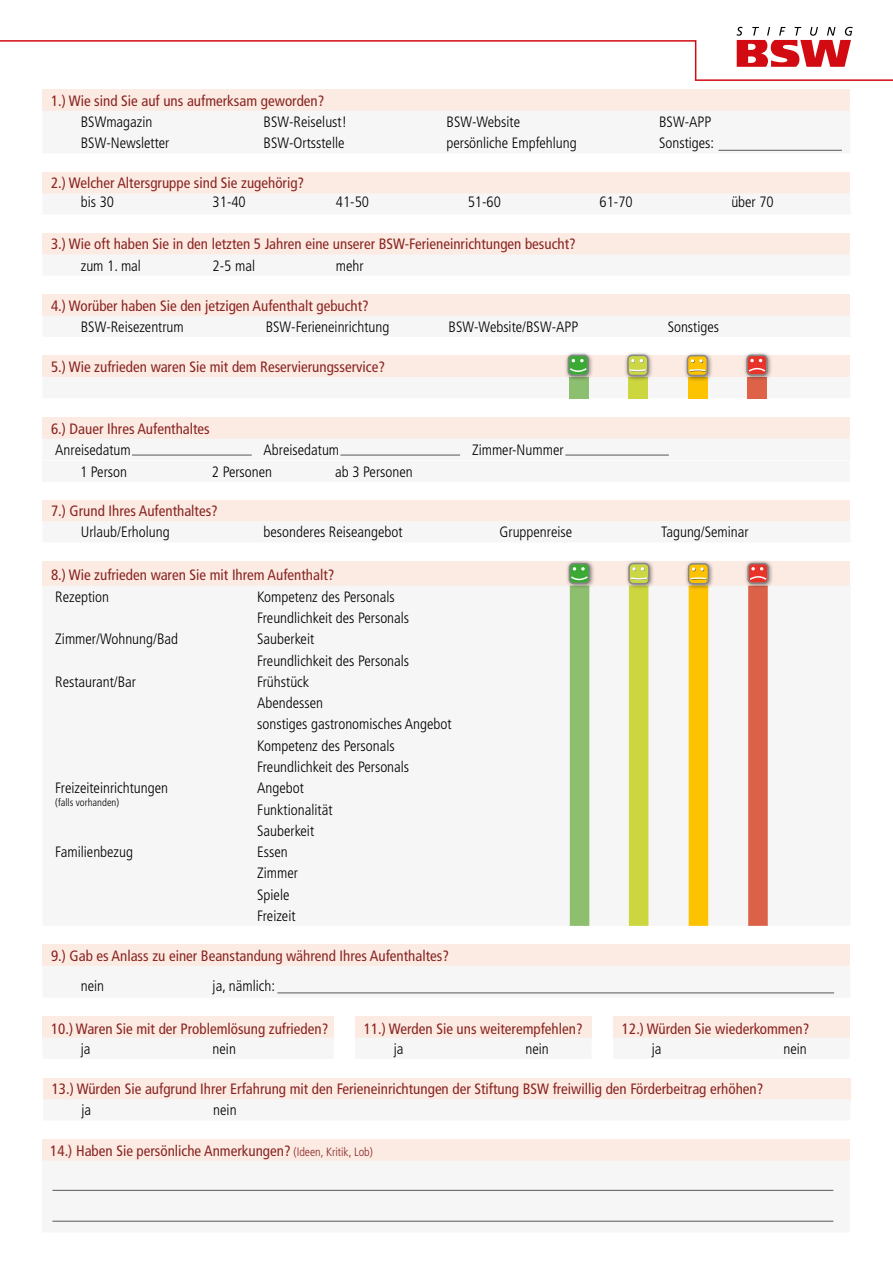
<style>
.page{position:relative;width:893px;height:1263px;background:#fff}
.page>*{position:absolute;margin:0;border:0;box-sizing:border-box;transform-origin:0 0}
.t1{font:300 condensed 15px/21.3px "Frutiger LT Std";color:#000}
.t2{font:condensed 15px "Frutiger LT Std";color:#892522}
.t3{font:300 condensed 10.5px "Frutiger LT Std";color:#000}
.s1{font-weight:300;font-size:12px}
</style>
<div class="page">
<svg style="left:736px;top:27px;width:117px;height:40px"></svg>
<hr style="left:0;top:40px;width:696px;height:2px;background:#d20a11">
<hr style="left:695px;top:40px;width:1px;height:40px;background:#d20a11">
<hr style="left:695px;top:79px;width:198px;height:2px;background:#d20a11">
<div style="left:43px;top:89px;width:807px;height:22px;background:#fcebe3"></div>
<div style="left:43px;top:500px;width:807px;height:21px;background:#fcebe3"></div>
<div style="left:43px;top:172px;width:807px;height:21px;background:#fcebe3"></div>
<div style="left:43px;top:233px;width:807px;height:21px;background:#fcebe3"></div>
<div style="left:43px;top:945px;width:807px;height:21px;background:#fcebe3"></div>
<div style="left:43px;top:294px;width:807px;height:22px;background:#fcebe3"></div>
<div style="left:43px;top:356px;width:807px;height:21px;background:#fcebe3"></div>
<div style="left:43px;top:1016px;width:291px;height:25px;background:#fcebe3"></div>
<div style="left:355px;top:1016px;width:237px;height:25px;background:#fcebe3"></div>
<div style="left:613px;top:1016px;width:237px;height:25px;background:#fcebe3"></div>
<div style="left:42px;top:1139px;width:808px;height:21px;background:#fcebe3"></div>
<div style="left:43px;top:417px;width:807px;height:22px;background:#fcebe3"></div>
<div style="left:43px;top:561px;width:807px;height:26px;background:#fcebe3"></div>
<svg style="left:43px;top:521px;width:807px;height:1px"></svg>
<svg style="left:43px;top:193px;width:807px;height:1px"></svg>
<svg style="left:43px;top:254px;width:807px;height:1px"></svg>
<svg style="left:277px;top:992px;width:558px;height:2px"></svg>
<svg style="left:43px;top:1038px;width:291px;height:3px"></svg>
<svg style="left:356px;top:1038px;width:236px;height:3px"></svg>
<svg style="left:614px;top:1038px;width:236px;height:3px"></svg>
<div style="left:42px;top:1160px;width:808px;height:62px;background:#f6f6f6"></div>
<div style="left:43px;top:586px;width:807px;height:340px;background:#f6f6f6"></div>
<div style="left:629px;top:590px;width:19px;height:336px;background:#ccd73f"></div>
<hr style="left:718px;top:150px;width:124px;height:1px;background:#575756">
<hr style="left:277px;top:993px;width:557px;height:1px;background:#575756">
<hr style="left:52px;top:1190px;width:781px;height:1px;background:#575756">
<hr style="left:52px;top:1221px;width:781px;height:1px;background:#575756">
<div style="left:565px;top:559px;width:30px;height:31px;background:#000;opacity:.5"></div>
<div style="left:569px;top:564px;width:20px;height:19px;background:#3aaa35;border-radius:4px"></div>
<div style="left:569px;top:563px;width:21px;height:21px;border:2px solid #878787;border-radius:4px"></div>
<div style="left:570px;top:567px;width:19px;height:359px;background:#8dbf6f"></div>
<div style="left:564px;top:351px;width:30px;height:30px;background:#000;opacity:.5"></div>
<div style="left:568px;top:355px;width:20px;height:20px;background:#3aaa35;border-radius:4px"></div>
<div style="left:568px;top:355px;width:21px;height:21px;border:2px solid #878787;border-radius:4px"></div>
<div style="left:625px;top:559px;width:30px;height:31px;background:#000;opacity:.5"></div>
<div style="left:629px;top:564px;width:20px;height:20px;background:#ccd745;border-radius:4px"></div>
<div style="left:628px;top:563px;width:22px;height:21px;border:2px solid #878787;border-radius:4px"></div>
<svg style="left:629px;top:567px;width:20px;height:13px"></svg>
<div style="left:624px;top:351px;width:30px;height:30px;background:#000;opacity:.5"></div>
<div style="left:628px;top:355px;width:20px;height:20px;background:#ccd745;border-radius:4px"></div>
<div style="left:627px;top:355px;width:21px;height:21px;border:2px solid #878787;border-radius:4px"></div>
<div style="left:684px;top:559px;width:30px;height:31px;background:#000;opacity:.5"></div>
<div style="left:689px;top:564px;width:19px;height:20px;background:#fdc300;border-radius:4px"></div>
<div style="left:688px;top:563px;width:21px;height:21px;border:2px solid #878787;border-radius:4px"></div>
<svg style="left:692px;top:567px;width:12px;height:4px"></svg>
<div style="left:689px;top:577px;width:19px;height:349px;background:#fdc300"></div>
<div style="left:683px;top:351px;width:30px;height:31px;background:#000;opacity:.5"></div>
<div style="left:687px;top:356px;width:20px;height:19px;background:#fdc300;border-radius:4px"></div>
<div style="left:687px;top:355px;width:21px;height:21px;border:2px solid #878787;border-radius:4px"></div>
<div style="left:744px;top:559px;width:30px;height:30px;background:#000;opacity:.5"></div>
<div style="left:748px;top:564px;width:20px;height:19px;background:#e7332a;border-radius:4px"></div>
<div style="left:747px;top:563px;width:22px;height:21px;border:2px solid #878787;border-radius:4px"></div>
<svg style="left:748px;top:567px;width:20px;height:359px;background:#db654c"></svg>
<div style="left:743px;top:351px;width:30px;height:30px;background:#000;opacity:.5"></div>
<svg style="left:747px;top:355px;width:20px;height:20px"></svg>
<div style="left:746px;top:355px;width:22px;height:21px;border:2px solid #878787;border-radius:4px"></div>
<svg style="left:564px;top:359px;width:209px;height:39px"></svg>
<svg style="left:132px;top:454px;width:537px;height:2px"></svg>
<div style="left:43px;top:1078px;width:807px;height:21px;background:#fcebe3"></div>
<svg style="left:43px;top:1099px;width:807px;height:1px"></svg>
<p class="t2" style="left:51px;top:92px;width:275px">1.) Wie sind Sie auf uns aufmerksam geworden?</p>
<p class="t1" style="left:81px;top:111px;width:73px">BSWmagazin</p>
<p class="t1" style="left:264px;top:111px;width:85px">BSW-Reiselust!</p>
<p class="t1" style="left:446px;top:111px;width:75px">BSW-Website</p>
<p class="t1" style="left:659px;top:111px;width:54px">BSW-APP</p>
<p class="t1" style="left:81px;top:133px;width:90px">BSW-Newsletter</p>
<p class="t1" style="left:264px;top:133px;width:82px">BSW-Ortsstelle</p>
<p class="t1" style="left:446px;top:133px;width:132px">persönliche Empfehlung</p>
<p class="t1" style="left:659px;top:133px;width:57px">Sonstiges:</p>
<p class="t2" style="left:51px;top:174px;width:255px">2.) Welcher Altersgruppe sind Sie zugehörig?</p>
<p class="t1" style="left:81px;top:192px;width:35px">bis 30</p>
<p class="t1" style="left:213px;top:192px;width:35px">31-40</p>
<p class="t1" style="left:336px;top:192px;width:35px">41-50</p>
<p class="t1" style="left:468px;top:192px;width:35px">51-60</p>
<p class="t1" style="left:600px;top:192px;width:35px">61-70</p>
<p class="t1" style="left:731px;top:192px;width:44px">über 70</p>
<p class="t2" style="left:51px;top:235px;width:526px">3.) Wie oft haben Sie in den letzten 5 Jahren eine unserer BSW-Ferieneinrichtungen besucht?</p>
<p class="t1" style="left:81px;top:255px;width:62px">zum 1. mal</p>
<p class="t1" style="left:213px;top:255px;width:44px">2-5 mal</p>
<p class="t1" style="left:336px;top:255px;width:29px">mehr</p>
<p class="t2" style="left:51px;top:297px;width:319px">4.) Worüber haben Sie den jetzigen Aufenthalt gebucht?</p>
<p class="t1" style="left:81px;top:316px;width:105px">BSW-Reisezentrum</p>
<p class="t1" style="left:266px;top:316px;width:125px">BSW-Ferieneinrichtung</p>
<p class="t1" style="left:449px;top:316px;width:131px">BSW-Website/BSW-APP</p>
<p class="t1" style="left:668px;top:316px;width:53px">Sonstiges</p>
<p class="t2" style="left:51px;top:358px;width:335px">5.) Wie zufrieden waren Sie mit dem Reservierungsservice?</p>
<p class="t2" style="left:51px;top:420px;width:160px">6.) Dauer Ihres Aufenthaltes</p>
<p class="t1" style="left:55px;top:439px;width:77px">Anreisedatum</p>
<p class="t1" style="left:264px;top:439px;width:77px">Abreisedatum</p>
<p class="t1" style="left:472px;top:439px;width:93px">Zimmer-Nummer</p>
<p class="t1" style="left:80px;top:461px;width:48px">1 Person</p>
<p class="t1" style="left:212px;top:461px;width:62px">2 Personen</p>
<p class="t1" style="left:335px;top:461px;width:79px">ab 3 Personen</p>
<p class="t2" style="left:51px;top:502px;width:168px">7.) Grund Ihres Aufenthaltes?</p>
<p class="t1" style="left:81px;top:522px;width:90px">Urlaub/Erholung</p>
<p class="t1" style="left:264px;top:522px;width:140px">besonderes Reiseangebot</p>
<p class="t1" style="left:500px;top:522px;width:74px">Gruppenreise</p>
<p class="t1" style="left:661px;top:522px;width:89px">Tagung/Seminar</p>
<p class="t2" style="left:51px;top:566px;width:285px">8.) Wie zufrieden waren Sie mit Ihrem Aufenthalt?</p>
<p class="t1" style="left:55px;top:586px;width:55px">Rezeption</p>
<p class="t1" style="left:257px;top:586px;width:153px">Kompetenz des Personals<br>Freundlichkeit des Personals</p>
<p class="t1" style="left:55px;top:629px;width:124px">Zimmer/Wohnung/Bad</p>
<p class="t1" style="left:257px;top:629px;width:153px">Sauberkeit<br>Freundlichkeit des Personals</p>
<p class="t1" style="left:55px;top:671px;width:82px">Restaurant/Bar</p>
<p class="t1" style="left:257px;top:671px;width:196px">Frühstück<br>Abendessen<br>sonstiges gastronomisches Angebot<br>Kompetenz des Personals<br>Freundlichkeit des Personals</p>
<p class="t1" style="left:55px;top:778px;width:114px">Freizeiteinrichtungen</p>
<p class="t1" style="left:257px;top:778px;width:48px">Angebot</p>
<p class="t3" style="left:55px;top:796px;width:65px">(falls vorhanden)</p>
<p class="t1" style="left:257px;top:799px;width:77px">Funktionalität<br>Sauberkeit</p>
<p class="t1" style="left:55px;top:841px;width:79px">Familienbezug</p>
<p class="t1" style="left:257px;top:841px;width:42px">Essen<br>Zimmer<br>Spiele<br>Freizeit</p>
<p class="t2" style="left:51px;top:947px;width:399px">9.) Gab es Anlass zu einer Beanstandung während Ihres Aufenthaltes?</p>
<p class="t1" style="left:81px;top:975px;width:25px">nein</p>
<p class="t1" style="left:213px;top:975px;width:64px">ja, nämlich:</p>
<p class="t2" style="left:51px;top:1020px;width:279px">10.) Waren Sie mit der Problemlösung zufrieden?</p>
<p class="t2" style="left:364px;top:1020px;width:220px">11.) Werden Sie uns weiterempfehlen?</p>
<p class="t2" style="left:622px;top:1020px;width:189px">12.) Würden Sie wiederkommen?</p>
<p class="t1" style="left:81px;top:1038px;width:11px">ja</p>
<p class="t1" style="left:213px;top:1038px;width:25px">nein</p>
<p class="t1" style="left:394px;top:1038px;width:11px">ja</p>
<p class="t1" style="left:525px;top:1038px;width:25px">nein</p>
<p class="t1" style="left:652px;top:1038px;width:11px">ja</p>
<p class="t1" style="left:783px;top:1038px;width:25px">nein</p>
<p class="t2" style="left:52px;top:1080px;width:713px">13.) Würden Sie aufgrund Ihrer Erfahrung mit den Ferieneinrichtungen der Stiftung BSW freiwillig den Förderbeitrag erhöhen?</p>
<p class="t1" style="left:81px;top:1100px;width:11px">ja</p>
<p class="t1" style="left:213px;top:1100px;width:25px">nein</p>
<p class="t2" style="left:50px;top:1141px;width:324px">14.) Haben Sie persönliche Anmerkungen? <span class="s1">(Ideen, Kritik, Lob)</span></p>
</div>
